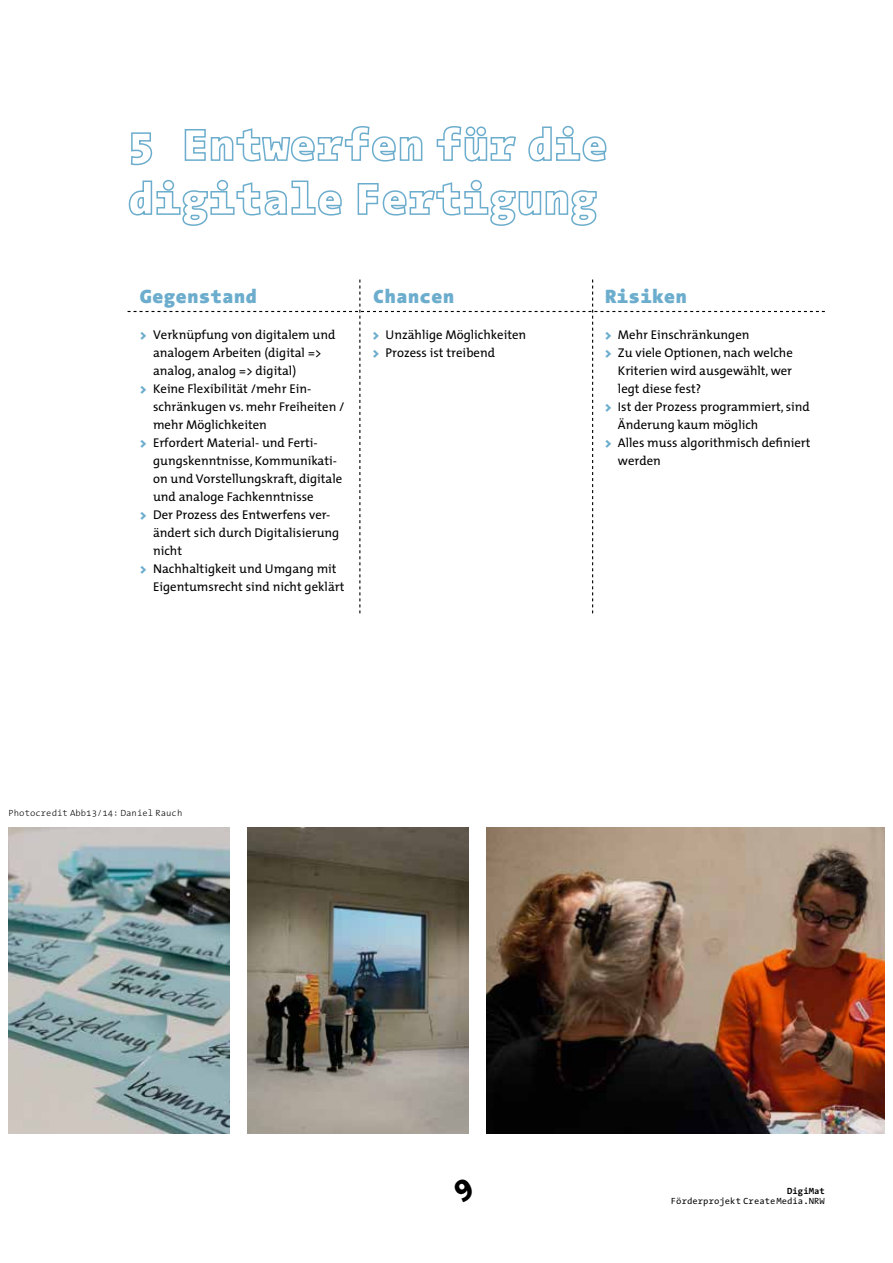
<style>
.page{position:relative;width:893px;height:1263px;background:#fff}
.page>*{position:absolute;margin:0;border:0;box-sizing:border-box;transform-origin:0 0}
.t1{font:900 19.5px "The Sans Mono";color:#6cadcd}
.t2{font:12.75px/18px "The Mix";color:#000}
.t3{font:300 9px "The Sans Mono";color:#000}
.t4{font:9px "The Sans Mono";color:#000}
.t5{font:700 9px "The Sans Mono";color:#000}
.s1{font-weight:900;color:#6cadcd}
</style>
<div class="page">
<svg style="left:130px;top:132px;width:23px;height:34px"></svg>
<svg style="left:184px;top:126px;width:239px;height:36px"></svg>
<svg style="left:436px;top:126px;width:80px;height:36px"></svg>
<svg style="left:528px;top:125px;width:79px;height:37px"></svg>
<svg style="left:128px;top:179px;width:214px;height:47px"></svg>
<svg style="left:357px;top:179px;width:240px;height:47px"></svg>
<svg style="left:128px;top:280px;width:697px;height:333px"></svg>
<img style="left:487px;top:827px;width:397px;height:306px">
<img style="left:9px;top:827px;width:221px;height:306px">
<img style="left:248px;top:827px;width:221px;height:306px">
<h1 class="t1" style="left:140px;top:285px;width:118px">Gegenstand</h1>
<h1 class="t1" style="left:373px;top:285px;width:83px">Chancen</h1>
<h1 class="t1" style="left:605px;top:285px;width:83px">Risiken</h1>
<p class="t2" style="left:140px;top:325px;width:197px"><span class="s1">&gt;</span> Verknüpfung von digitalem und</p>
<p class="t2" style="left:153px;top:343px;width:170px">analogem Arbeiten (digital =&gt;</p>
<p class="t2" style="left:153px;top:361px;width:145px">analog, analog =&gt; digital)</p>
<p class="t2" style="left:140px;top:379px;width:172px"><span class="s1">&gt;</span> Keine Flexibilität /mehr Ein-</p>
<p class="t2" style="left:153px;top:397px;width:193px">schränkugen vs. mehr Freiheiten /</p>
<p class="t2" style="left:153px;top:415px;width:115px">mehr Möglichkeiten</p>
<p class="t2" style="left:140px;top:433px;width:179px"><span class="s1">&gt;</span> Erfordert Material- und Ferti-</p>
<p class="t2" style="left:153px;top:451px;width:185px">gungskenntnisse, Kommunikati-</p>
<p class="t2" style="left:153px;top:469px;width:191px">on und Vorstellungskraft, digitale</p>
<p class="t2" style="left:153px;top:487px;width:162px">und analoge Fachkenntnisse</p>
<p class="t2" style="left:140px;top:505px;width:192px"><span class="s1">&gt;</span> Der Prozess des Entwerfens ver-</p>
<p class="t2" style="left:153px;top:523px;width:188px">ändert sich durch Digitalisierung</p>
<p class="t2" style="left:153px;top:541px;width:31px">nicht</p>
<p class="t2" style="left:140px;top:559px;width:198px"><span class="s1">&gt;</span> Nachhaltigkeit und Umgang mit</p>
<p class="t2" style="left:153px;top:577px;width:193px">Eigentumsrecht sind nicht geklärt</p>
<p class="t2" style="left:373px;top:325px;width:155px"><span class="s1">&gt;</span> Unzählige Möglichkeiten <span class="s1">&gt;</span> Prozess ist treibend</p>
<p class="t2" style="left:605px;top:325px;width:146px"><span class="s1">&gt;</span> Mehr Einschränkungen</p>
<p class="t2" style="left:605px;top:343px;width:189px"><span class="s1">&gt;</span> Zu viele Optionen, nach welche</p>
<p class="t2" style="left:618px;top:361px;width:176px">Kriterien wird ausgewählt, wer</p>
<p class="t2" style="left:618px;top:379px;width:85px">legt diese fest?</p>
<p class="t2" style="left:605px;top:397px;width:206px"><span class="s1">&gt;</span> Ist der Prozess programmiert, sind</p>
<p class="t2" style="left:618px;top:415px;width:142px">Änderung kaum möglich</p>
<p class="t2" style="left:605px;top:433px;width:207px"><span class="s1">&gt;</span> Alles muss algorithmisch definiert</p>
<p class="t2" style="left:618px;top:451px;width:44px">werden</p>
<p class="t3" style="left:9px;top:808px;width:175px">Photocredit Abb13/14: Daniel Rauch</p>
<p class="t5" style="left:787px;top:1185px;width:39px">DigiMat</p>
<p class="t4" style="left:671px;top:1195px;width:156px">Förderprojekt CreateMedia.NRW</p>
</div>
